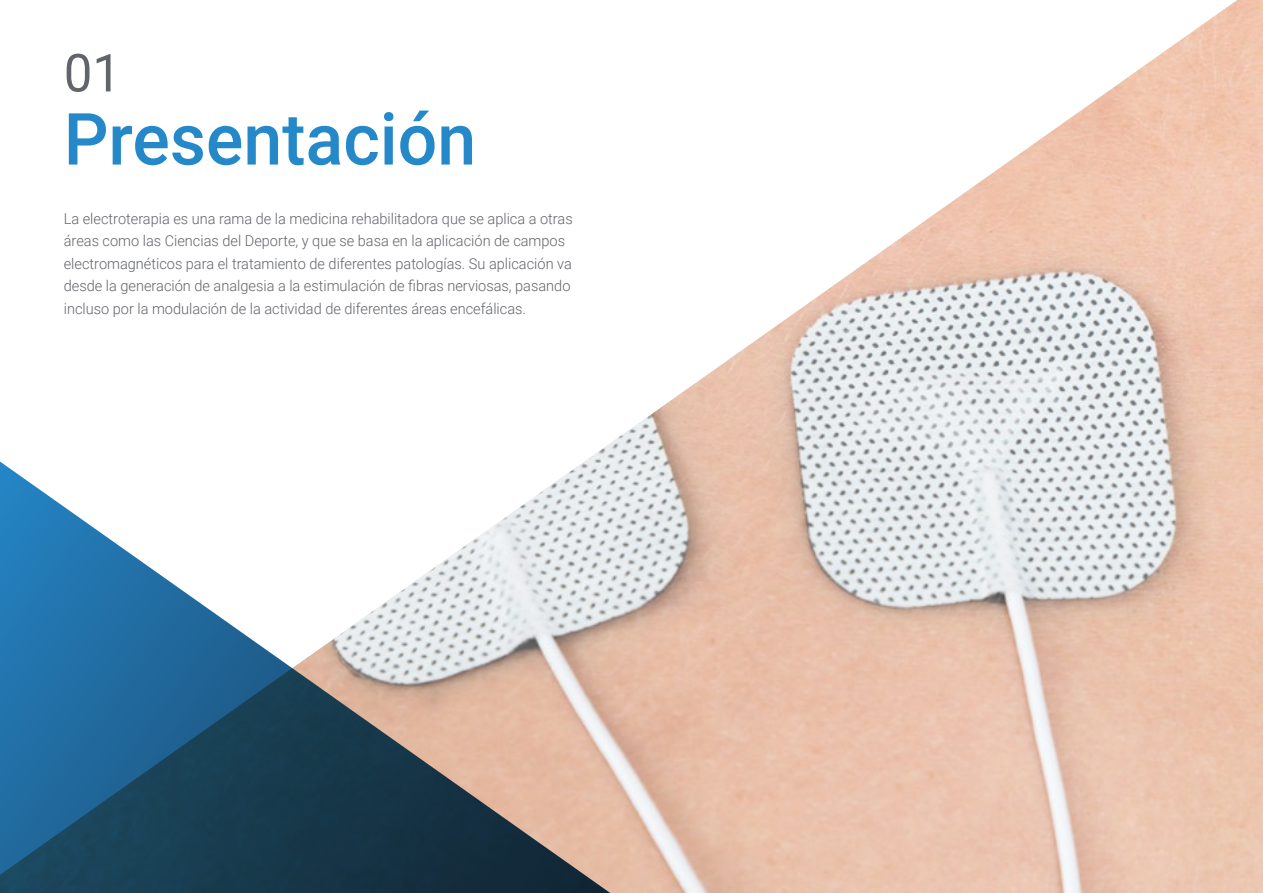
<style>
.page{position:relative;width:1263px;height:893px;background:#fff}
.page>*{position:absolute;margin:0;border:0;box-sizing:border-box;transform-origin:0 0}
.t1{font:500 72px "Roboto";color:#2488c9}
.t2{font:52.5px "Roboto";color:#61646a}
.t3{font:300 15px/22.5px "Roboto";color:#61646a}
</style>
<div class="page">
<img style="left:607px;top:0;width:656px;height:893px">
<svg style="left:0;top:446px;width:640px;height:447px"></svg>
<h2 class="t2" style="left:64px;top:36px;width:59px">01</h2>
<h1 class="t1" style="left:64px;top:89px;width:414px">Presentación</h1>
<p class="t3" style="left:64px;top:207px;width:510px">La electroterapia es una rama de la medicina rehabilitadora que se aplica a otras áreas como las Ciencias del Deporte, y que se basa en la aplicación de campos electromagnéticos para el tratamiento de diferentes patologías. Su aplicación va desde la generación de analgesia a la estimulación de fibras nerviosas, pasando incluso por la modulación de la actividad de diferentes áreas encefálicas.</p>
</div>
